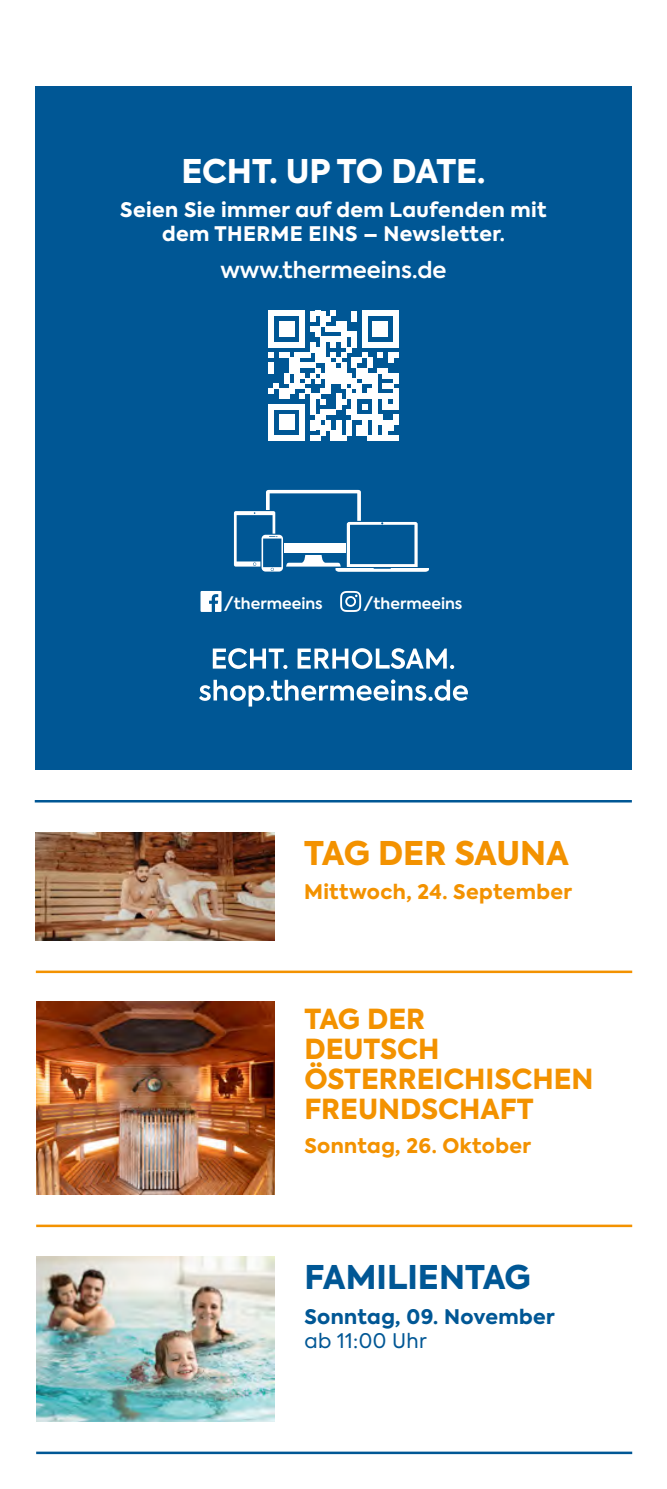
<style>
.page{position:relative;width:667px;height:1489px;background:#fff}
.page>*{position:absolute;margin:0;border:0;box-sizing:border-box;transform-origin:0 0}
.t1{font:800 32.5px "Axiforma";letter-spacing:-.005em;color:#fff}
.t2{font:800 32.5px "Axiforma";color:#005795}
.t3{font:800 32.5px "Axiforma";letter-spacing:-.01em;color:#f39200}
.t4{font:800 27.5px/30px "Axiforma";color:#f39200}
.t5{font:600 22.5px "Axiforma";color:#fff}
.t6{font:800 20px/24px "Axiforma";letter-spacing:.02em;color:#fff;text-align:center}
.t7{font:800 20px "Axiforma";letter-spacing:.02em;color:#f39200}
.t8{font:800 20px "Axiforma";letter-spacing:.02em;color:#005795}
.t9{font:20px "Axiforma";letter-spacing:.02em;color:#005795}
.t10{font:600 15.5px "Axiforma";color:#fff}
</style>
<div class="page">
<img style="left:36px;top:1256px;width:238px;height:165px">
<hr style="left:36px;top:1451px;width:595px;height:2px;background:#005795">
<img style="left:36px;top:1001px;width:238px;height:193px">
<hr style="left:36px;top:1224px;width:595px;height:2px;background:#f39200">
<img style="left:36px;top:832px;width:238px;height:108px">
<hr style="left:36px;top:970px;width:595px;height:3px;background:#f39200">
<hr style="left:35px;top:800px;width:596px;height:2px;background:#005795">
<div style="left:35px;top:86px;width:596px;height:684px;background:#005795"></div>
<svg style="left:268px;top:311px;width:130px;height:129px"></svg>
<svg style="left:213px;top:648px;width:241px;height:21px"></svg>
<svg style="left:199px;top:679px;width:268px;height:27px"></svg>
<svg style="left:200px;top:591px;width:21px;height:21px"></svg>
<svg style="left:340px;top:591px;width:21px;height:21px"></svg>
<svg style="left:234px;top:490px;width:194px;height:81px"></svg>
<h1 class="t1" style="left:181px;top:148px;width:305px">ECHT. UP TO DATE.</h1>
<p class="t6" style="left:120px;top:198px;width:427px">Seien Sie immer auf dem Laufenden mit dem THERME EINS – Newsletter.</p>
<p class="t5" style="left:220px;top:254px;width:227px">www.thermeeins.de</p>
<p class="t10" style="left:224px;top:593px;width:100px">/thermeeins</p>
<p class="t10" style="left:363px;top:593px;width:100px">/thermeeins</p>
<h1 class="t3" style="left:304px;top:830px;width:266px">TAG DER SAUNA</h1>
<p class="t7" style="left:304px;top:877px;width:269px">Mittwoch, 24. September</p>
<h2 class="t4" style="left:304px;top:1004px;width:290px">TAG DER<br>DEUTSCH<br>ÖSTERREICHISCHEN<br>FREUNDSCHAFT</h2>
<p class="t7" style="left:304px;top:1131px;width:228px">Sonntag, 26. Oktober</p>
<h1 class="t2" style="left:304px;top:1254px;width:228px">FAMILIENTAG</h1>
<p class="t8" style="left:304px;top:1302px;width:252px">Sonntag, 09. November</p>
<p class="t9" style="left:304px;top:1327px;width:124px">ab 11:00 Uhr</p>
</div>
